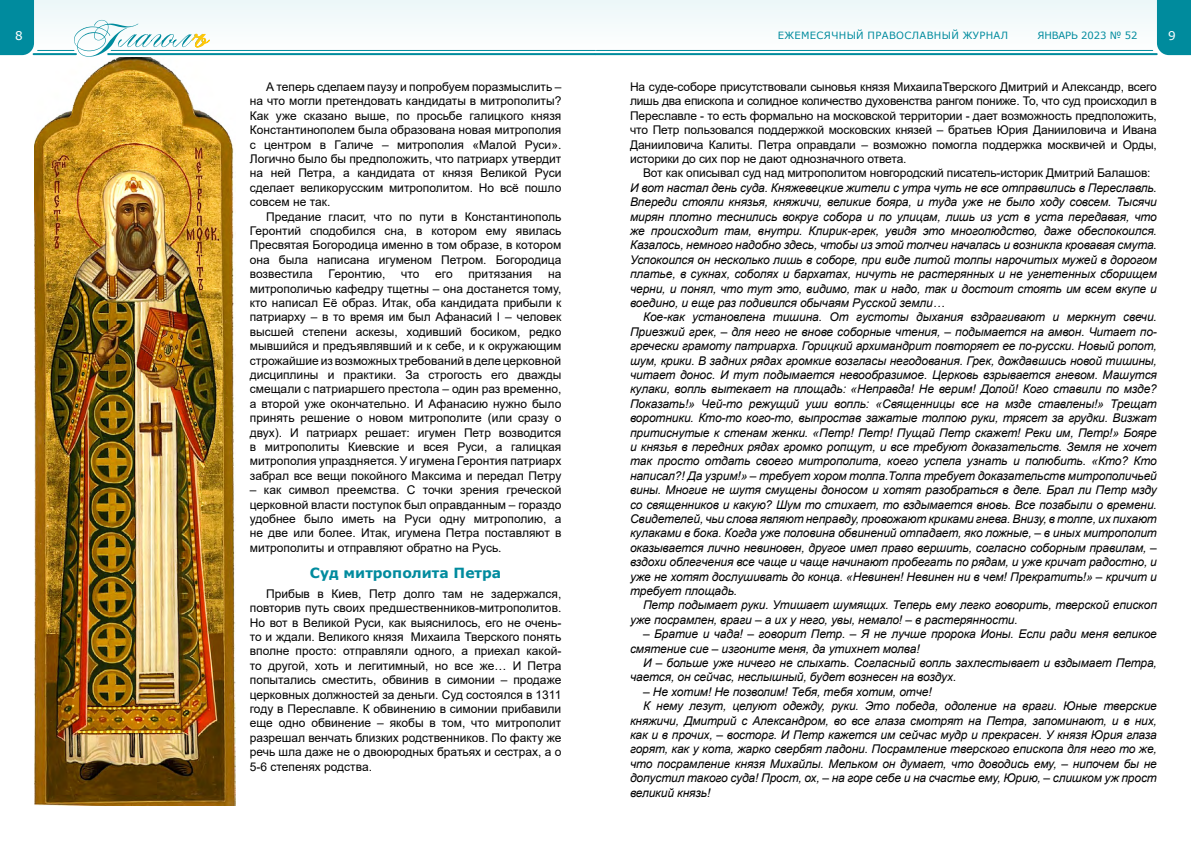
<style>
.page{position:relative;width:1191px;height:842px;background:#fff}
.page>*{position:absolute;margin:0;border:0;box-sizing:border-box;transform-origin:0 0}
.t1{font:700 14px "Verdana";color:#008b9e}
.t2{font:italic 12px/14.4px "Arial";letter-spacing:-.01em;color:#000}
.t3{font:12px/14.4px "Arial";color:#000;text-align:justify}
.t4{font:12px "Verdana";color:#fff}
.t5{font:10px "Verdana";letter-spacing:.035em;color:#008b9e}
.t6{font:10px "Verdana";letter-spacing:-.01em;color:#008b9e}
</style>
<div class="page">
<div style="left:0;top:0;width:1191px;height:50px;background:#f3fafb"></div>
<div style="left:771px;top:22px;width:244px;height:24px;background:#fff"></div>
<div style="left:0;top:0;width:34px;height:55px;background:#008b9e"></div>
<div style="left:1157px;top:0;width:34px;height:55px;background:#008b9d"></div>
<hr style="left:107px;top:53px;width:488px;height:2px;background:#008b9d">
<hr style="left:34px;top:53px;width:42px;height:2px;background:#008b9d">
<hr style="left:38px;top:50px;width:36px;height:1px;background:#008b9d">
<hr style="left:111px;top:50px;width:484px;height:1px;background:#008b9d">
<hr style="left:595px;top:53px;width:561px;height:2px;background:#008b9d">
<hr style="left:596px;top:50px;width:556px;height:1px;background:#008b9d">
<svg style="left:74px;top:20px;width:136px;height:37px"></svg>
<img style="left:34px;top:57px;width:202px;height:748px">
<p class="t4" style="left:15px;top:27px;width:9px">8</p>
<p class="t5" style="left:777px;top:28px;width:232px">ЕЖЕМЕСЯЧНЫЙ ПРАВОСЛАВНЫЙ ЖУРНАЛ</p>
<p class="t6" style="left:1037px;top:28px;width:102px">ЯНВАРЬ 2023 № 52</p>
<p class="t4" style="left:1168px;top:27px;width:9px">9</p>
<p class="t3" style="left:250px;top:79px;width:313px;text-indent:16px">А теперь сделаем паузу и попробуем поразмыслить – на что могли претендовать кандидаты в митрополиты?<br>Как уже сказано выше, по просьбе галицкого князя Константинополем была образована новая митрополия с центром в Галиче – митрополия «Малой Руси».<br>Логично было бы предположить, что патриарх утвердит на ней Петра, а кандидата от князя Великой Руси сделает великорусским митрополитом. Но всё пошло совсем не так.</p>
<p class="t3" style="left:250px;top:209px;width:313px;text-indent:16px">Предание гласит, что по пути в Константинополь Геронтий сподобился сна, в котором ему явилась Пресвятая Богородица именно в том образе, в котором она была написана игуменом Петром. Богородица возвестила</p>
<p class="t3" style="left:329px;top:267px;width:58px">Геронтию,</p>
<p class="t3" style="left:401px;top:267px;width:20px">что</p>
<p class="t3" style="left:435px;top:267px;width:19px">его</p>
<p class="t3" style="left:468px;top:267px;width:65px">притязания</p>
<p class="t3" style="left:250px;top:267px;width:313px;text-indent:298px">на митрополичью кафедру тщетны – она достанется тому, кто написал Её образ. Итак, оба кандидата прибыли к патриарху – в то время им был Афанасий I – человек высшей степени аскезы, ходивший босиком, редко мывшийся и предъявлявший и к себе, и к окружающим строжайшие из возможных требований в деле церковной дисциплины и практики. За строгость его дважды смещали с патриаршего престола – один раз временно, а второй уже окончательно. И Афанасию нужно было принять решение о новом митрополите (или сразу о двух). И патриарх решает: игумен Петр возводится в митрополиты Киевские и всея Руси, а галицкая митрополия упраздняется. У игумена Геронтия патриарх забрал все вещи покойного Максима и передал Петру</p>
<p class="t3" style="left:250px;top:483px;width:313px">– как символ преемства. С точки зрения греческой церковной власти поступок был оправданным – гораздо удобнее было иметь на Руси одну митрополию, а не две или более. Итак, игумена Петра поставляют в митрополиты и отправляют обратно на Русь.</p>
<p class="t1" style="left:310px;top:563px;width:193px">Суд митрополита Петра</p>
<p class="t3" style="left:250px;top:586px;width:313px;text-indent:16px">Прибыв в Киев, Петр долго там не задержался, повторив путь своих предшественников-митрополитов.<br>Но вот в Великой Руси, как выяснилось, его не очень&shy;то и ждали. Великого князя Михаила Тверского понять вполне просто: отправляли одного, а приехал какой&shy;то другой, хоть и легитимный, но все же… И Петра попытались сместить, обвинив в симонии – продаже церковных должностей за деньги. Суд состоялся в 1311 году в Переславле. К обвинению в симонии прибавили еще одно обвинение – якобы в том, что митрополит разрешал венчать близких родственников. По факту же речь шла даже не о двоюродных братьях и сестрах, а о 5-6 степенях родства.</p>
<p class="t3" style="left:630px;top:79px;width:528px">На суде-соборе присутствовали сыновья князя МихаилаТверского Дмитрий и Александр, всего лишь два епископа и солидное количество духовенства рангом пониже. То, что суд происходил в Переславле - то есть формально на московской территории - дает возможность предположить, что Петр пользовался поддержкой московских князей – братьев Юрия Данииловича и Ивана Данииловича Калиты. Петра оправдали – возможно помогла поддержка москвичей и Орды, историки до сих пор не дают однозначного ответа.</p>
<p class="t3" style="left:643px;top:166px;width:509px">Вот как описывал суд над митрополитом новгородский писатель-историк Дмитрий Балашов:</p>
<p class="t2" style="left:630px;top:181px;width:528px;text-align:justify">И вот настал день суда. Княжевецкие жители с утра чуть не все отправились в Переславль.<br>Впереди стояли князья, княжичи, великие бояра, и туда уже не было ходу совсем. Тысячи мирян плотно теснились вокруг собора и по улицам, лишь из уст в уста передавая, что же происходит там, внутри. Клирик-грек, увидя это многолюдство, даже обеспокоился.<br>Казалось, немного надобно здесь, чтобы из этой толчеи началась и возникла кровавая смута.<br>Успокоился он несколько лишь в соборе, при виде литой толпы нарочитых мужей в дорогом платье, в сукнах, соболях и бархатах, ничуть не растерянных и не угнетенных сборищем черни, и понял, что тут это, видимо, так и надо, так и достоит стоять им всем вкупе и воедино, и еще раз подивился обычаям Русской земли…</p>
<p class="t2" style="left:630px;top:310px;width:528px;text-align:justify;text-indent:13px">Кое-как установлена тишина. От густоты дыхания вздрагивают и меркнут свечи.<br>Приезжий грек, – для него не внове соборные чтения, – подымается на амвон. Читает по&shy;гречески грамоту патриарха. Горицкий архимандрит повторяет ее по-русски. Новый ропот, шум, крики. В задних рядах громкие возгласы негодования. Грек, дождавшись новой тишины, читает донос. И тут подымается невообразимое. Церковь взрывается гневом. Машутся кулаки, вопль вытекает на площадь: «Неправда! Не верим! Долой! Кого ставили по мзде?<br>Показать!» Чей-то режущий уши вопль: «Священницы все на мзде ставлены!» Трещат воротники. Кто-то кого-то, выпростав зажатые толпою руки, трясет за грудки. Визжат притиснутые к стенам женки. «Петр! Петр! Пущай Петр скажет! Реки им, Петр!» Бояре и князья в передних рядах громко ропщут, и все требуют доказательств. Земля не хочет так просто отдать своего митрополита, коего успела узнать и полюбить. «Кто? Кто написал?! Да узрим!» – требует хором толпа.Толпа требует доказательств митрополичьей вины. Многие не шутя смущены доносом и хотят разобраться в деле. Брал ли Петр мзду со священников и какую? Шум то стихает, то вздымается вновь. Все позабыли о времени.<br>Свидетелей, чьи слова являют неправду, провожают криками гнева. Внизу, в толпе, их пихают кулаками в бока. Когда уже половина обвинений отпадает, яко ложные, – в иных митрополит оказывается лично невиновен, другое имел право вершить, согласно соборным правилам, – вздохи облегчения все чаще и чаще начинают пробегать по рядам, и уже кричат радостно, и уже не хотят дослушивать до конца. «Невинен! Невинен ни в чем! Прекратить!» – кричит и требует площадь.</p>
<p class="t2" style="left:630px;top:598px;width:528px;text-indent:13px">Петр подымает руки. Утишает шумящих. Теперь ему легко говорить, тверской епископ уже посрамлен, враги – а их у него, увы, немало! – в растерянности.</p>
<p class="t2" style="left:630px;top:627px;width:528px;text-indent:13px">– Братие и чада! – говорит Петр. – Я не лучше пророка Ионы. Если ради меня великое смятение сие – изгоните меня, да утихнет молва!</p>
<p class="t2" style="left:630px;top:656px;width:528px;text-indent:13px">И – больше уже ничего не слыхать. Согласный вопль захлестывает и вздымает Петра, чается, он сейчас, неслышный, будет вознесен на воздух.</p>
<p class="t2" style="left:643px;top:685px;width:290px">– Не хотим! Не позволим! Тебя, тебя хотим, отче!</p>
<p class="t2" style="left:643px;top:699px;width:515px">К нему лезут, целуют одежду, руки. Это победа, одоление на враги. Юные тверские</p>
<p class="t2" style="left:630px;top:713px;width:528px">княжичи, Дмитрий с Александром, во все глаза смотрят на Петра, запоминают, и в них,</p>
<p class="t2" style="left:630px;top:728px;width:528px">как и в прочих, – восторг. И Петр кажется им сейчас мудр и прекрасен. У князя Юрия глаза</p>
<p class="t2" style="left:630px;top:742px;width:528px">горят, как у кота, жарко свербят ладони. Посрамление тверского епископа для него то же,</p>
<p class="t2" style="left:630px;top:757px;width:528px">что посрамление князя Михайлы. Мельком он думает, что доводись ему, – нипочем бы не</p>
<p class="t2" style="left:630px;top:771px;width:528px">допустил такого суда! Прост, ох, – на горе себе и на счастье ему, Юрию, – слишком уж прост</p>
<p class="t2" style="left:630px;top:785px;width:82px">великий князь!</p>
</div>
